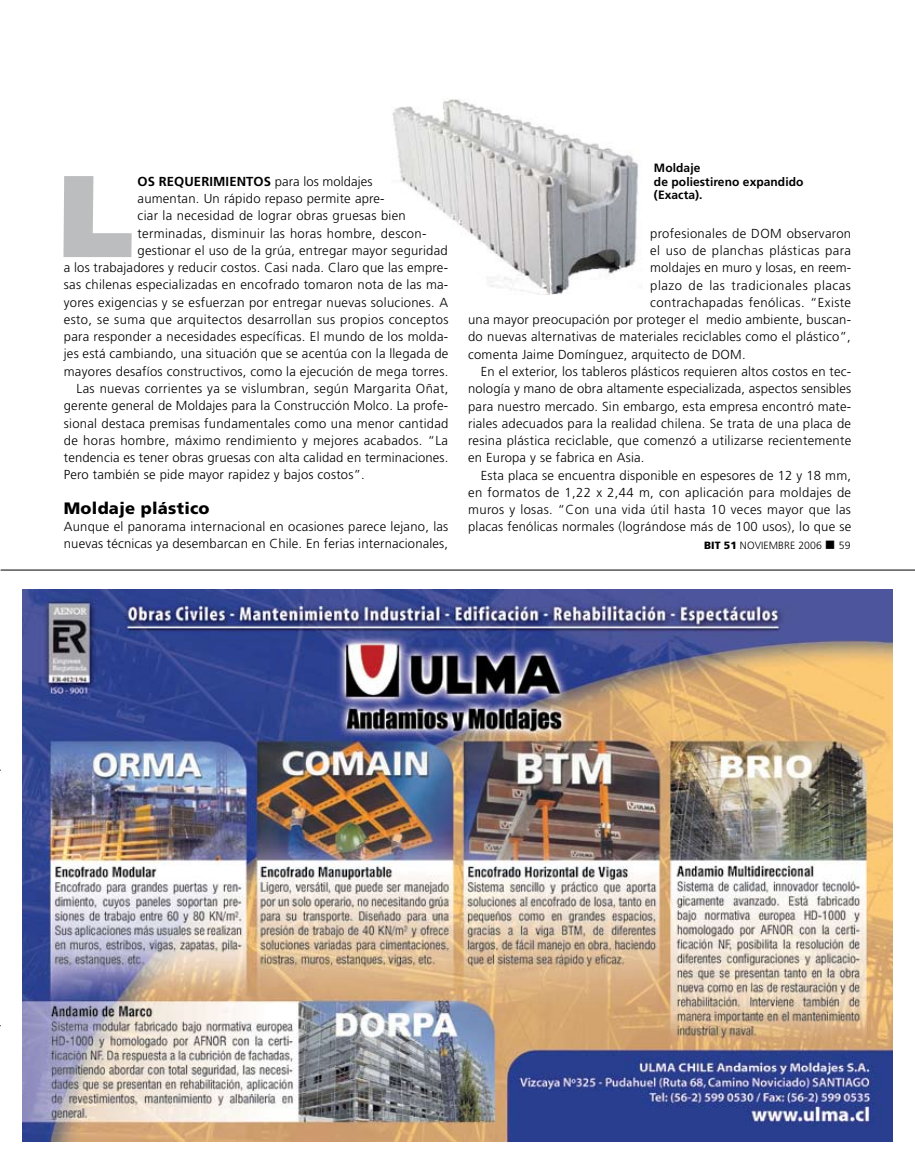
<style>
.page{position:relative;width:915px;height:1170px;background:#fff}
.page>*{position:absolute;margin:0;border:0;box-sizing:border-box;transform-origin:0 0}
.t1{font:900 117px "Syntax";color:#bcbdbf}
.t2{font:900 16.5px "Frutiger";letter-spacing:.015em;color:#000}
.t3{font:300 13.05px/17.2px "Frutiger";letter-spacing:.02em;color:#000}
.t4{font:700 13.05px "Frutiger";letter-spacing:.01em;color:#000}
.t5{font:300 13.05px "Frutiger";letter-spacing:.04em;color:#000}
.t6{font:700 12px/13.5px "Frutiger";letter-spacing:.005em;color:#000}
.t7{font:300 10.5px "Frutiger";letter-spacing:.005em;color:#000}
.s1{font-weight:300}
.s2{font-weight:900}
</style>
<div class="page">
<img style="left:392px;top:98px;width:247px;height:196px">
<hr style="left:1px;top:569px;width:913px;height:1px;background:#000">
<img style="left:23px;top:589px;width:868px;height:552px">
<p class="t4" style="left:137px;top:174px;width:236px">os requerimientos <span class="s1">para los moldajes</span></p>
<p class="t3" style="left:137px;top:190px;width:248px">aumentan. U n rápido repaso permite apre-</p>
<p class="t3" style="left:137px;top:207px;width:270px">ciar la necesidad de lograr obras gruesas bien</p>
<p class="t3" style="left:137px;top:224px;width:290px">terminadas, disminuir las horas hombre, descon-</p>
<p class="t3" style="left:137px;top:242px;width:311px">gestionar el uso de la grúa, entregar mayor seguridad</p>
<p class="t3" style="left:64px;top:259px;width:386px">a los trabajadores y reducir costos. Casi nada. Claro que las empre-</p>
<p class="t3" style="left:64px;top:276px;width:386px">sas chilenas especializadas en encofrado tomaron nota de las ma-</p>
<p class="t3" style="left:64px;top:293px;width:385px">yores exigencias y se esfuerzan por entregar nuevas soluciones. A</p>
<p class="t3" style="left:64px;top:311px;width:386px">esto, se suma que arquitectos desarrollan sus propios conceptos</p>
<p class="t3" style="left:64px;top:328px;width:386px">para responder a necesidades específicas. El mundo de los molda-</p>
<p class="t3" style="left:64px;top:345px;width:386px">jes está cambiando, una situación que se acentúa con la llegada de</p>
<p class="t3" style="left:64px;top:362px;width:386px">mayores desafíos constructivos, como la ejecución de mega torres.</p>
<p class="t3" style="left:77px;top:380px;width:373px">Las nuevas corrientes ya se vislumbran, según Margarita Oñat,</p>
<p class="t3" style="left:64px;top:397px;width:386px">gerente general de Moldajes para la Construcción Molco. La profe-</p>
<p class="t3" style="left:64px;top:414px;width:386px">sional destaca premisas fundamentales como una menor cantidad</p>
<p class="t3" style="left:64px;top:431px;width:385px">de horas hombre, máximo rendimiento y mejores acabados. “La</p>
<p class="t3" style="left:64px;top:449px;width:386px">tendencia es tener obras gruesas con alta calidad en terminaciones.</p>
<p class="t3" style="left:64px;top:466px;width:302px">Pero también se pide mayor rapidez y bajos costos”.</p>
<p class="t2" style="left:64px;top:498px;width:147px">Moldaje plástico</p>
<p class="t3" style="left:64px;top:518px;width:386px">Aunque el panorama internacional en ocasiones parece lejano, las nuevas técnicas ya desembarcan en Chile. En ferias internacionales,</p>
<h1 class="t1" style="left:58px;top:147px;width:70px">L</h1>
<p class="t6" style="left:653px;top:161px;width:151px">Moldaje<br>de poliestireno expandido (Exacta).</p>
<p class="t3" style="left:650px;top:225px;width:202px">profesionales de DOM observaron</p>
<p class="t3" style="left:650px;top:242px;width:202px">el uso de planchas plásticas para</p>
<p class="t3" style="left:650px;top:259px;width:202px">moldajes en muro y losas, en reem-</p>
<p class="t5" style="left:650px;top:278px;width:202px">plazo de las tradicionales placas</p>
<p class="t3" style="left:650px;top:294px;width:202px">contrachapadas fenólicas. “Existe</p>
<p class="t3" style="left:468px;top:311px;width:384px">una mayor preocupación por proteger el medio ambiente, buscan-</p>
<p class="t3" style="left:468px;top:328px;width:384px">do nuevas alternativas de materiales reciclables como el plástico”,</p>
<p class="t3" style="left:468px;top:345px;width:279px">comenta Jaime Domínguez, arquitecto de DOM.</p>
<p class="t3" style="left:480px;top:363px;width:371px">En el exterior, los tableros plásticos requieren altos costos en tec-</p>
<p class="t3" style="left:468px;top:380px;width:384px">nología y mano de obra altamente especializada, aspectos sensibles</p>
<p class="t3" style="left:468px;top:397px;width:384px">para nuestro mercado. Sin embargo, esta empresa encontró mate-</p>
<p class="t3" style="left:468px;top:414px;width:384px">riales adecuados para la realidad chilena. Se trata de una placa de</p>
<p class="t3" style="left:468px;top:432px;width:384px">resina plástica reciclable, que comenzó a utilizarse recientemente</p>
<p class="t3" style="left:468px;top:449px;width:178px">en Europa y se fabrica en Asia.</p>
<p class="t3" style="left:480px;top:466px;width:371px">Esta placa se encuentra disponible en espesores de 12 y 18 mm,</p>
<p class="t3" style="left:468px;top:483px;width:384px">en formatos de 1,22 x 2,44 m, con aplicación para moldajes de</p>
<p class="t3" style="left:468px;top:501px;width:384px">muros y losas. “Con una vida útil hasta 10 veces mayor que las</p>
<p class="t3" style="left:468px;top:518px;width:384px">placas fenólicas normales (lográndose más de 100 usos), lo que se</p>
<p class="t7" style="left:704px;top:539px;width:148px"><span class="s2">BIT 51</span> noviemb re 2006 ■ 59</p>
</div>
